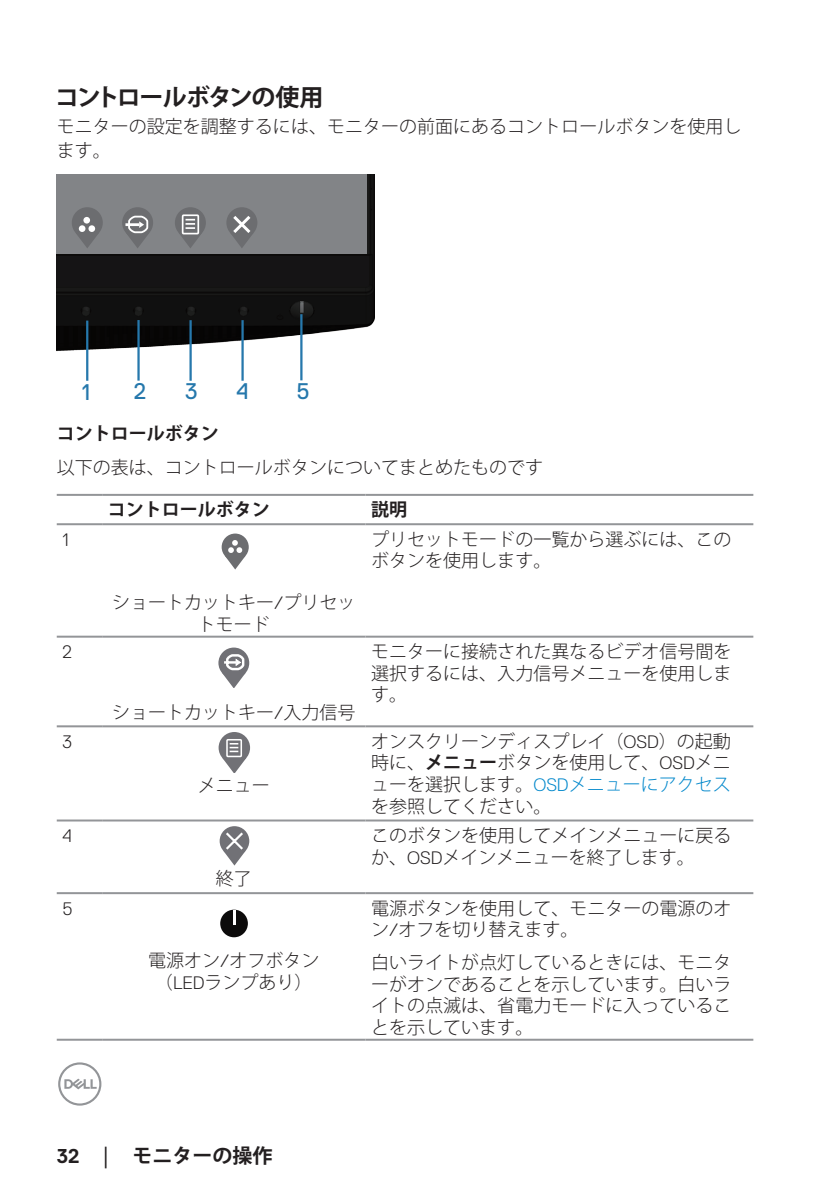
<style>
.page{position:relative;width:840px;height:1191px;background:#fff}
.page>*{position:absolute;margin:0;border:0;box-sizing:border-box;transform-origin:0 0}
.Head2{font:700 24px "Koz Go Pro";letter-spacing:-.05em;color:#231f20}
.t1{font:22.6px "Dell Replica";color:#2678ac}
.t2{font:700 20px "Koz Go Pro";color:#231f20}
.text{font:300 18px/21.6px "Koz Go Pr 6 N";color:#231f20}
.text_bold{font:700 18px "Koz Go Pro";color:#231f20}
.text-2{font:700 18px "Koz Go Pro";color:#231f20}
.text-3{font:300 18px "Dell Replica";color:#231f20}
.s1{font-family:"Dell Replica"}
.s2{font-family:"Koz Go Pro";font-weight:700}
.s3{font-family:"Dell Replica";color:#0087cb}
.s4{color:#0087cb}
.s5{font-family:"Times New Roman";font-weight:400;font-size:18px}
</style>
<div class="page">
<svg style="left:58px;top:1062px;width:43px;height:43px"></svg>
<img style="left:57px;top:174px;width:317px;height:192px">
<div style="left:57px;top:174px;width:310px;height:80px;background:#828487"></div>
<div style="left:72px;top:207px;width:31px;height:31px;background:#6c6d70;border-radius:50%"></div>
<svg style="left:76px;top:233px;width:23px;height:15px"></svg>
<div style="left:83px;top:217px;width:7px;height:6px;background:#fff;border-radius:50%"></div>
<div style="left:79px;top:225px;width:6px;height:7px;background:#fff;border-radius:50%"></div>
<div style="left:88px;top:225px;width:7px;height:7px;background:#fff;border-radius:50%"></div>
<div style="left:226px;top:207px;width:31px;height:31px;background:#6c6d70;border-radius:50%"></div>
<svg style="left:230px;top:216px;width:23px;height:32px"></svg>
<div style="left:175px;top:207px;width:31px;height:31px;background:#6c6d70;border-radius:50%"></div>
<div style="left:182px;top:214px;width:17px;height:21px;border:2px solid #fff"></div>
<svg style="left:178px;top:219px;width:24px;height:29px"></svg>
<div style="left:122px;top:207px;width:31px;height:31px;background:#6c6d70;border-radius:50%"></div>
<hr style="left:125px;top:223px;width:14px;height:3px;background:#fff">
<svg style="left:126px;top:215px;width:23px;height:33px"></svg>
<hr style="left:189px;top:320px;width:3px;height:61px;background:#2678ac">
<hr style="left:241px;top:320px;width:2px;height:61px;background:#2678ac">
<hr style="left:137px;top:320px;width:3px;height:60px;background:#2678ac">
<hr style="left:300px;top:314px;width:2px;height:66px;background:#2678ac">
<hr style="left:86px;top:320px;width:2px;height:61px;background:#2678ac">
<hr style="left:102px;top:494px;width:263px;height:2px;background:#939598">
<hr style="left:365px;top:494px;width:388px;height:2px;background:#939598">
<hr style="left:57px;top:523px;width:45px;height:2px;background:#939598">
<hr style="left:365px;top:523px;width:388px;height:2px;background:#939598">
<hr style="left:57px;top:635px;width:45px;height:2px;background:#939598">
<hr style="left:57px;top:725px;width:45px;height:2px;background:#939598">
<hr style="left:57px;top:819px;width:45px;height:2px;background:#939598">
<hr style="left:57px;top:892px;width:45px;height:2px;background:#939598">
<hr style="left:57px;top:1038px;width:45px;height:2px;background:#939598">
<hr style="left:57px;top:494px;width:45px;height:2px;background:#939598">
<hr style="left:102px;top:523px;width:263px;height:2px;background:#939598">
<hr style="left:102px;top:635px;width:263px;height:2px;background:#939598">
<hr style="left:365px;top:635px;width:388px;height:2px;background:#939598">
<hr style="left:102px;top:725px;width:263px;height:2px;background:#939598">
<hr style="left:365px;top:725px;width:388px;height:2px;background:#939598">
<hr style="left:102px;top:819px;width:263px;height:2px;background:#939598">
<hr style="left:365px;top:819px;width:388px;height:2px;background:#939598">
<hr style="left:102px;top:892px;width:263px;height:2px;background:#939598">
<hr style="left:365px;top:892px;width:388px;height:2px;background:#939598">
<hr style="left:102px;top:1038px;width:263px;height:2px;background:#939598">
<hr style="left:365px;top:1038px;width:388px;height:2px;background:#939598">
<div style="left:221px;top:533px;width:27px;height:27px;background:#6c6d70;border-radius:50%"></div>
<svg style="left:225px;top:540px;width:20px;height:29px"></svg>
<div style="left:218px;top:647px;width:31px;height:31px;background:#717176;border-radius:50%"></div>
<svg style="left:221px;top:653px;width:24px;height:34px"></svg>
<div style="left:218px;top:732px;width:32px;height:31px;background:#717176;border-radius:50%"></div>
<svg style="left:222px;top:739px;width:24px;height:34px"></svg>
<svg style="left:219px;top:826px;width:30px;height:29px"></svg>
<svg style="left:223px;top:830px;width:23px;height:35px"></svg>
<div style="left:220px;top:909px;width:28px;height:28px;background:#0c0b0b;border-radius:50%"></div>
<hr style="left:232px;top:910px;width:3px;height:14px;background:#fff">
<p class="Head2" style="left:55px;top:82px;width:269px">コントロールボタンの使用</p>
<p class="text" style="left:57px;top:115px;width:685px;line-height:23.4px">モニターの設定を調整するには、モニターの前面にあるコントロールボタンを使用します。</p>
<p class="t1" style="left:82px;top:379px;width:10px">1</p>
<p class="t1" style="left:134px;top:379px;width:14px">2</p>
<p class="t1" style="left:185px;top:379px;width:14px">3</p>
<p class="t1" style="left:236px;top:379px;width:14px">4</p>
<p class="t1" style="left:296px;top:379px;width:15px">5</p>
<p class="text-2" style="left:57px;top:421px;width:163px">コントロールボタン</p>
<p class="text" style="left:57px;top:457px;width:487px">以下の表は、コントロールボタンについてまとめたものです</p>
<p class="text_bold" style="left:108px;top:498px;width:164px">コントロールボタン</p>
<p class="text_bold" style="left:371px;top:498px;width:37px">説明</p>
<p class="text-3" style="left:62px;top:529px;width:8px">1</p>
<p class="text" style="left:371px;top:529px;width:361px">プリセットモードの一覧から選ぶには、このボタンを使用します。</p>
<p class="text" style="left:112px;top:592px;width:245px;text-align:center">ショートカットキー<span class="s1">/</span>プリセットモード</p>
<p class="text-3" style="left:62px;top:642px;width:11px">2</p>
<p class="text" style="left:112px;top:701px;width:245px">ショートカットキー<span class="s1">/</span>入力信号</p>
<p class="text" style="left:371px;top:641px;width:361px;text-align:justify">モニターに接続された異なるビデオ信号間を選択するには、入力信号メニューを使用します。</p>
<p class="text-3" style="left:62px;top:731px;width:11px">3</p>
<p class="text" style="left:198px;top:775px;width:73px">メニュー</p>
<p class="text" style="left:371px;top:731px;width:361px;text-align:justify">オンスクリーンディスプレイ（<span class="s1">OSD</span>）の起動時に、<span class="s2">メニュー</span>ボタンを使用して、<span class="s1">OSD</span>メニューを選択します。<span class="s3">OSD</span><span class="s4">メニューにアクセス</span>を参照してください。</p>
<p class="text-3" style="left:62px;top:826px;width:11px">4</p>
<p class="text" style="left:371px;top:825px;width:361px">このボタンを使用してメインメニューに戻るか、<span class="s1">OSD</span>メインメニューを終了します。</p>
<p class="text" style="left:216px;top:868px;width:37px">終了</p>
<p class="text-3" style="left:62px;top:898px;width:12px">5</p>
<p class="text" style="left:148px;top:950px;width:173px;text-align:center">電源オン<span class="s1">/</span>オフボタン（<span class="s1">LED</span>ランプあり）</p>
<p class="text" style="left:371px;top:897px;width:361px">電源ボタンを使用して、モニターの電源のオン<span class="s1">/</span>オフを切り替えます。</p>
<p class="text" style="left:371px;top:952px;width:361px;text-align:justify">白いライトが点灯しているときには、モニターがオンであることを示しています。白いライトの点滅は、省電力モードに入っていることを示しています。</p>
<p class="t2" style="left:57px;top:1142px;width:217px"><span class="s1">32</span> <span class="s5">│</span> モニターの操作</p>
</div>
